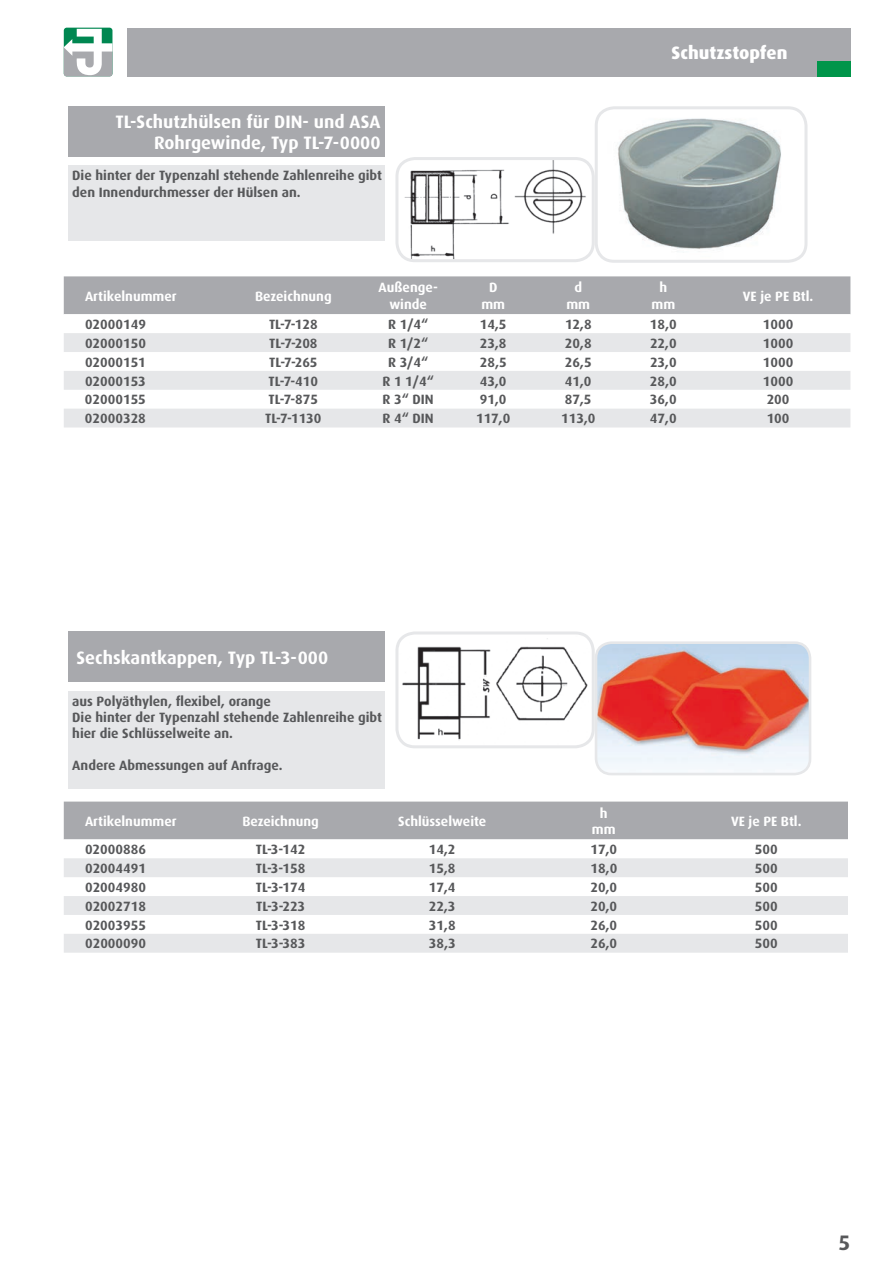
<style>
.page{position:relative;width:893px;height:1263px;background:#fff}
.page>*{position:absolute;margin:0;border:0;box-sizing:border-box;transform-origin:0 0}
.t1{font:700 21px "Dax Pro";color:#57585a}
.t2{font:700 18px/21.6px "Dax Pro";color:#fff;text-align:right}
.t3{font:800 18px "Dax Pro";color:#fff}
.t4{font:700 13.5px/16.2px "Dax Pro";color:#57585a}
.t5{font:700 13.5px/16.2px "Dax Pro";color:#fff;text-align:center}
</style>
<div class="page">
<svg style="left:64px;top:29px;width:48px;height:48px"></svg>
<div style="left:127px;top:28px;width:723px;height:49px;background:#a8a9ad"></div>
<div style="left:817px;top:61px;width:33px;height:16px;background:#00954a"></div>
<div style="left:68px;top:106px;width:317px;height:51px;background:#a8a9ad"></div>
<img style="left:399px;top:161px;width:192px;height:97px">
<div style="left:395px;top:157px;width:200px;height:105px;border:3px solid #e6e7e9;border-radius:18px"></div>
<img style="left:599px;top:110px;width:207px;height:149px">
<div style="left:595px;top:106px;width:212px;height:157px;border:3px solid #e6e7e9;border-radius:18px"></div>
<div style="left:68px;top:166px;width:317px;height:75px;background:#e6e7e9"></div>
<div style="left:64px;top:276px;width:786px;height:38px;background:#a8a9ad"></div>
<svg style="left:64px;top:333px;width:786px;height:94px;fill:#e6e7e9"></svg>
<div style="left:68px;top:631px;width:317px;height:51px;background:#a8a9ad"></div>
<svg style="left:395px;top:631px;width:200px;height:117px"></svg>
<img style="left:598px;top:645px;width:212px;height:129px">
<div style="left:595px;top:641px;width:216px;height:134px;border:3px solid #e6e7e9;border-radius:16px"></div>
<div style="left:68px;top:691px;width:317px;height:98px;background:#e6e7e9"></div>
<div style="left:64px;top:801px;width:784px;height:38px;background:#a8a9ad"></div>
<svg style="left:64px;top:839px;width:784px;height:1px"></svg>
<svg style="left:64px;top:858px;width:784px;height:95px;fill:#e6e7e9"></svg>
<h2 class="t2" style="left:115px;top:110px;width:267px">TL-Schutzhülsen für DIN- und ASA<br>Rohrgewinde, Typ TL-7-0000</h2>
<p class="t4" style="left:72px;top:167px;width:311px">Die hinter der Typenzahl stehende Zahlenreihe gibt den Innendurchmesser der Hülsen an.</p>
<h2 class="t3" style="left:672px;top:41px;width:117px">Schutzstopfen</h2>
<p class="t5" style="left:85px;top:287px;width:93px">Artikelnummer</p>
<p class="t5" style="left:255px;top:287px;width:78px">Bezeichnung</p>
<p class="t5" style="left:378px;top:279px;width:61px">Außenge&shy;winde</p>
<p class="t5" style="left:481px;top:279px;width:25px">D mm</p>
<p class="t5" style="left:566px;top:279px;width:25px">d mm</p>
<p class="t5" style="left:651px;top:279px;width:25px">h mm</p>
<p class="t5" style="left:743px;top:287px;width:72px">VE je PE Btl.</p>
<p class="t4" style="left:85px;top:316px;width:62px">02000149</p>
<p class="t4" style="left:269px;top:316px;width:50px">TL-7-128</p>
<p class="t4" style="left:388px;top:316px;width:42px">R 1/4“</p>
<p class="t4" style="left:480px;top:316px;width:28px">14,5</p>
<p class="t4" style="left:565px;top:316px;width:28px">12,8</p>
<p class="t4" style="left:650px;top:316px;width:28px">18,0</p>
<p class="t4" style="left:763px;top:316px;width:32px">1000</p>
<p class="t4" style="left:85px;top:335px;width:62px">02000150</p>
<p class="t4" style="left:269px;top:335px;width:50px">TL-7-208</p>
<p class="t4" style="left:388px;top:335px;width:42px">R 1/2“</p>
<p class="t4" style="left:480px;top:335px;width:28px">23,8</p>
<p class="t4" style="left:565px;top:335px;width:28px">20,8</p>
<p class="t4" style="left:650px;top:335px;width:28px">22,0</p>
<p class="t4" style="left:763px;top:335px;width:32px">1000</p>
<p class="t4" style="left:85px;top:353px;width:62px">02000151</p>
<p class="t4" style="left:269px;top:353px;width:50px">TL-7-265</p>
<p class="t4" style="left:388px;top:353px;width:42px">R 3/4“</p>
<p class="t4" style="left:480px;top:353px;width:28px">28,5</p>
<p class="t4" style="left:565px;top:353px;width:28px">26,5</p>
<p class="t4" style="left:650px;top:353px;width:28px">23,0</p>
<p class="t4" style="left:763px;top:353px;width:32px">1000</p>
<p class="t4" style="left:85px;top:372px;width:62px">02000153</p>
<p class="t4" style="left:269px;top:372px;width:51px">TL-7-410</p>
<p class="t4" style="left:382px;top:372px;width:53px">R 1 1/4“</p>
<p class="t4" style="left:480px;top:372px;width:28px">43,0</p>
<p class="t4" style="left:565px;top:372px;width:28px">41,0</p>
<p class="t4" style="left:650px;top:372px;width:28px">28,0</p>
<p class="t4" style="left:763px;top:372px;width:32px">1000</p>
<p class="t4" style="left:85px;top:391px;width:62px">02000155</p>
<p class="t4" style="left:269px;top:391px;width:51px">TL-7-875</p>
<p class="t4" style="left:383px;top:391px;width:53px">R 3“ DIN</p>
<p class="t4" style="left:480px;top:391px;width:28px">91,0</p>
<p class="t4" style="left:565px;top:391px;width:28px">87,5</p>
<p class="t4" style="left:650px;top:391px;width:28px">36,0</p>
<p class="t4" style="left:767px;top:391px;width:24px">200</p>
<p class="t4" style="left:85px;top:410px;width:62px">02000328</p>
<p class="t4" style="left:265px;top:410px;width:58px">TL-7-1130</p>
<p class="t4" style="left:383px;top:410px;width:53px">R 4“ DIN</p>
<p class="t4" style="left:476px;top:410px;width:36px">117,0</p>
<p class="t4" style="left:561px;top:410px;width:36px">113,0</p>
<p class="t4" style="left:650px;top:410px;width:28px">47,0</p>
<p class="t4" style="left:767px;top:410px;width:24px">100</p>
<h2 class="t2" style="left:77px;top:646px;width:253px">Sechskantkappen, Typ TL-3-000</h2>
<p class="t4" style="left:72px;top:692px;width:311px">aus Polyäthylen, flexibel, orange<br>Die hinter der Typenzahl stehende Zahlenreihe gibt hier die Schlüsselweite an.</p>
<p class="t4" style="left:72px;top:757px;width:212px">Andere Abmessungen auf Anfrage.</p>
<p class="t5" style="left:85px;top:812px;width:93px">Artikelnummer</p>
<p class="t5" style="left:242px;top:812px;width:78px">Bezeichnung</p>
<p class="t5" style="left:398px;top:812px;width:90px">Schlüsselweite</p>
<p class="t5" style="left:592px;top:804px;width:25px">h mm</p>
<p class="t5" style="left:731px;top:812px;width:72px">VE je PE Btl.</p>
<p class="t4" style="left:85px;top:841px;width:62px">02000886</p>
<p class="t4" style="left:256px;top:841px;width:51px">TL-3-142</p>
<p class="t4" style="left:429px;top:841px;width:28px">14,2</p>
<p class="t4" style="left:590px;top:841px;width:28px">17,0</p>
<p class="t4" style="left:755px;top:841px;width:24px">500</p>
<p class="t4" style="left:85px;top:860px;width:62px">02004491</p>
<p class="t4" style="left:256px;top:860px;width:51px">TL-3-158</p>
<p class="t4" style="left:429px;top:860px;width:28px">15,8</p>
<p class="t4" style="left:590px;top:860px;width:28px">18,0</p>
<p class="t4" style="left:755px;top:860px;width:24px">500</p>
<p class="t4" style="left:85px;top:879px;width:62px">02004980</p>
<p class="t4" style="left:256px;top:879px;width:51px">TL-3-174</p>
<p class="t4" style="left:429px;top:879px;width:28px">17,4</p>
<p class="t4" style="left:590px;top:879px;width:28px">20,0</p>
<p class="t4" style="left:755px;top:879px;width:24px">500</p>
<p class="t4" style="left:85px;top:897px;width:62px">02002718</p>
<p class="t4" style="left:256px;top:897px;width:51px">TL-3-223</p>
<p class="t4" style="left:429px;top:897px;width:28px">22,3</p>
<p class="t4" style="left:591px;top:897px;width:28px">20,0</p>
<p class="t4" style="left:755px;top:897px;width:24px">500</p>
<p class="t4" style="left:85px;top:916px;width:62px">02003955</p>
<p class="t4" style="left:256px;top:916px;width:51px">TL-3-318</p>
<p class="t4" style="left:429px;top:916px;width:28px">31,8</p>
<p class="t4" style="left:591px;top:916px;width:28px">26,0</p>
<p class="t4" style="left:755px;top:916px;width:24px">500</p>
<p class="t4" style="left:85px;top:935px;width:62px">02000090</p>
<p class="t4" style="left:256px;top:935px;width:51px">TL-3-383</p>
<p class="t4" style="left:429px;top:935px;width:28px">38,3</p>
<p class="t4" style="left:591px;top:935px;width:28px">26,0</p>
<p class="t4" style="left:755px;top:935px;width:24px">500</p>
<h1 class="t1" style="left:839px;top:1229px;width:13px">5</h1>
</div>
